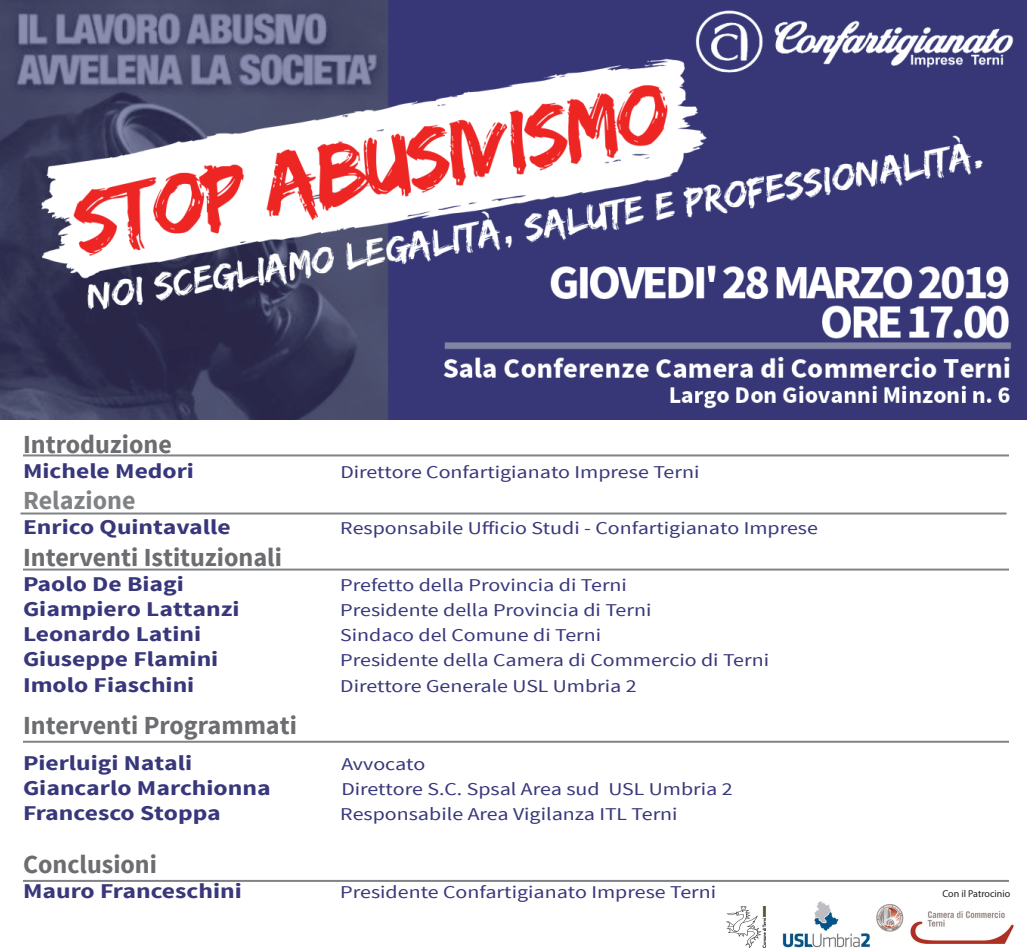
<style>
.page{position:relative;width:1027px;height:952px;background:#fff}
.page>*{position:absolute;margin:0;border:0;box-sizing:border-box;transform-origin:0 0}
.t1{font:700 26px "Source Sans Pro";color:#6c6d70}
.t2{font:700 26px "Source Sans Pro";color:#808285}
.t3{font:700 21px "Source Sans Pro";color:#38377b;scale:1.22 1}
.t4{font:700 21px "Source Sans Pro";color:#3a377b;scale:1.22 1}
.t5{font:18px "Source Sans Pro";color:#38377b;scale:1.22 1}
.t6{font:18px "Source Sans Pro";color:#3a377b;scale:1.22 1}
.t7{font:10px "Myriad Pro";color:#231f20}
</style>
<div class="page">
<hr style="left:23px;top:454px;width:985px;height:2px;background:#808285">
<hr style="left:21px;top:512px;width:985px;height:2px;background:#808285">
<hr style="left:23px;top:568px;width:985px;height:2px;background:#808285">
<hr style="left:23px;top:740px;width:985px;height:2px;background:#808285">
<img style="left:0;top:0;width:1026px;height:419px">
<img style="left:867px;top:904px;width:147px;height:44px">
<hr style="left:23px;top:879px;width:985px;height:2px;background:#808285">
<img style="left:782px;top:901px;width:87px;height:46px">
<img style="left:726px;top:906px;width:39px;height:41px">
<h1 class="t1" style="left:23px;top:427px;width:150px">Introduzione</h1>
<p class="t3" style="left:23px;top:457px;width:142px">Michele Medori</p>
<p class="t5" style="left:340px;top:460px;width:296px">Direttore Confartigianato Imprese Terni</p>
<h1 class="t2" style="left:23px;top:483px;width:114px">Relazione</h1>
<p class="t3" style="left:23px;top:513px;width:172px">Enrico Quintavalle</p>
<p class="t5" style="left:340px;top:517px;width:393px">Responsabile Ufficio Studi - Confartigianato Imprese</p>
<h1 class="t1" style="left:23px;top:540px;width:260px">Interventi Istituzionali</h1>
<p class="t3" style="left:23px;top:570px;width:133px">Paolo De Biagi</p>
<p class="t5" style="left:340px;top:573px;width:236px">Prefetto della Provincia di Terni</p>
<p class="t3" style="left:23px;top:595px;width:179px">Giampiero Lattanzi</p>
<p class="t5" style="left:340px;top:598px;width:256px">Presidente della Provincia di Terni</p>
<p class="t3" style="left:23px;top:620px;width:147px">Leonardo Latini</p>
<p class="t5" style="left:340px;top:623px;width:215px">Sindaco del Comune di Terni</p>
<p class="t3" style="left:23px;top:645px;width:161px">Giuseppe Flamini</p>
<p class="t5" style="left:340px;top:649px;width:353px">Presidente della Camera di Commercio di Terni</p>
<p class="t3" style="left:23px;top:671px;width:142px">Imolo Fiaschini</p>
<p class="t5" style="left:340px;top:674px;width:244px">Direttore Generale USL Umbria 2</p>
<h1 class="t1" style="left:23px;top:708px;width:275px">Interventi Programmati</h1>
<p class="t3" style="left:23px;top:749px;width:140px">Pierluigi Natali</p>
<p class="t5" style="left:341px;top:752px;width:70px">Avvocato</p>
<p class="t3" style="left:23px;top:774px;width:204px">Giancarlo Marchionna</p>
<p class="t5" style="left:341px;top:777px;width:322px">Direttore S.C. Spsal Area sud USL Umbria 2</p>
<p class="t3" style="left:23px;top:799px;width:163px">Francesco Stoppa</p>
<p class="t5" style="left:340px;top:802px;width:278px">Responsabile Area Vigilanza ITL Terni</p>
<h1 class="t1" style="left:23px;top:847px;width:135px">Conclusioni</h1>
<p class="t4" style="left:23px;top:877px;width:181px">Mauro Franceschini</p>
<p class="t6" style="left:340px;top:880px;width:309px">Presidente Confartigianato Imprese Terni</p>
<p class="t7" style="left:942px;top:887px;width:69px">Con il Patrocinio</p>
</div>
